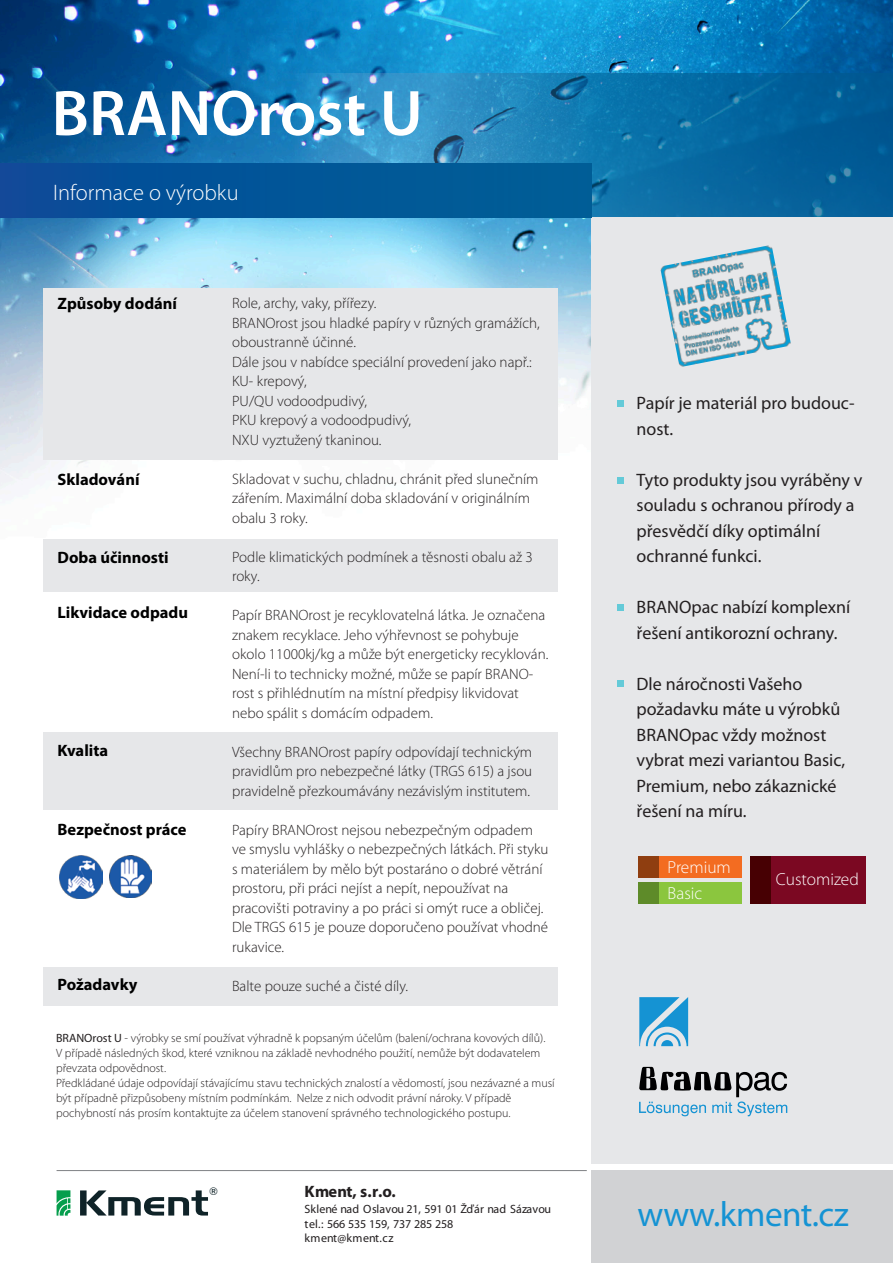
<style>
.page{position:relative;width:893px;height:1263px;background:#fff}
.page>*{position:absolute;margin:0;border:0;box-sizing:border-box;transform-origin:0 0}
.t1{font:600 64.8px "Myriad Pro";color:#fff}
.t2{font:35.1px "Myriad Pro";letter-spacing:-.015em;color:#1593d3}
.t3{font:300 22.5px "Myriad Pro";color:#fff}
.t4{font:18px/25.5px "Myriad Pro";color:#231f20}
.t5{font:300 17.4px/26px "Myriad Pro";color:#fff}
.t6{font:700 16.5px "Myriad Pro";color:#000}
.t7{font:700 16.5px "Myriad Pro";letter-spacing:-.01em;color:#231f20}
.t8{font:300 15px/19.5px "Myriad Pro";color:#231f20}
.t9{font:300 12px/15px "Myriad Pro";color:#231f20}
.t10{font:12px/14.4px "Myriad Pro";letter-spacing:-.015em;color:#231f20}
.t11{font:10.65px "Swiss 721 AT";color:#0f2328}
.s1{font-weight:400}
</style>
<div class="page">
<img style="left:0;top:0;width:893px;height:584px">
<div style="left:43px;top:288px;width:514px;height:171px;background:#e6e7e9"></div>
<div style="left:43px;top:539px;width:514px;height:53px;background:#e6e7e9"></div>
<div style="left:43px;top:732px;width:514px;height:78px;background:#e6e7e9"></div>
<div style="left:43px;top:967px;width:514px;height:39px;background:#e6e7e9"></div>
<svg style="left:290px;top:74px;width:603px;height:143px;background:#1475ac"></svg>
<div style="left:591px;top:217px;width:302px;height:947px;background:#e6e7e9"></div>
<hr style="left:57px;top:1170px;width:530px;height:1px;background:#808285">
<div style="left:0;top:164px;width:591px;height:53px;background:linear-gradient(to right,#094b99,#005f96)"></div>
<svg style="left:57px;top:1190px;width:13px;height:25px"></svg>
<svg style="left:80px;top:1190px;width:128px;height:25px"></svg>
<div style="left:617px;top:400px;width:6px;height:7px;background:#64cad8"></div>
<svg style="left:617px;top:478px;width:6px;height:6px"></svg>
<div style="left:617px;top:604px;width:6px;height:7px;background:#64cad8"></div>
<svg style="left:617px;top:680px;width:6px;height:6px"></svg>
<svg style="left:639px;top:997px;width:49px;height:49px"></svg>
<svg style="left:639px;top:1067px;width:148px;height:49px"></svg>
<img style="left:660px;top:245px;width:131px;height:122px">
<div style="left:659px;top:856px;width:83px;height:22px;background:#f36c21"></div>
<div style="left:638px;top:856px;width:21px;height:22px;background:#8f3e10"></div>
<div style="left:659px;top:882px;width:83px;height:22px;background:#8bc63e"></div>
<div style="left:638px;top:882px;width:21px;height:22px;background:#5e8b29"></div>
<div style="left:771px;top:856px;width:94px;height:48px;background:#7b0822"></div>
<div style="left:750px;top:856px;width:21px;height:48px;background:#470003"></div>
<img style="left:109px;top:856px;width:42px;height:41px">
<img style="left:60px;top:856px;width:42px;height:42px">
<div style="left:591px;top:1170px;width:302px;height:93px;background:#d1d2d4"></div>
<h1 class="t1" style="left:52px;top:72px;width:373px">BRANOrost U</h1>
<h3 class="t3" style="left:53px;top:179px;width:187px">Informace o výrobku</h3>
<p class="t6" style="left:58px;top:293px;width:121px">Způsoby dodání</p>
<p class="t8" style="left:232px;top:293px;width:309px">Role, archy, vaky, přířezy.<br>BRANOrost jsou hladké papíry v různých gramážích, oboustranně účinné.<br>Dále jsou v nabídce speciální provedení jako např.:<br>KU- krepový,<br>PU/QU vodoodpudivý,<br>PKU krepový a vodoodpudivý,<br>NXU vyztužený tkaninou.</p>
<p class="t8" style="left:232px;top:469px;width:308px">Skladovat v suchu, chladnu, chránit před slunečním zářením. Maximální doba skladování v originálním obalu 3 roky.</p>
<p class="t8" style="left:232px;top:547px;width:302px">Podle klimatických podmínek a těsnosti obalu až 3 roky.</p>
<p class="t8" style="left:232px;top:605px;width:318px">Papír BRANOrost je recyklovatelná látka. Je označena znakem recyklace. Jeho výhřevnost se pohybuje okolo 11000kj/kg a může být energeticky recyklován.<br>Není-li to technicky možné, může se papír BRANO&shy;rost s přihlédnutím na místní předpisy likvidovat nebo spálit s domácím odpadem.</p>
<p class="t8" style="left:232px;top:742px;width:302px;text-align:justify">Všechny BRANOrost papíry odpovídají technickým pravidlům pro nebezpečné látky (TRGS 615) a jsou pravidelně přezkoumávány nezávislým institutem.</p>
<p class="t8" style="left:232px;top:820px;width:318px">Papíry BRANOrost nejsou nebezpečným odpadem ve smyslu vyhlášky o nebezpečných látkách. Při styku s materiálem by mělo být postaráno o dobré větrání prostoru, při práci nejíst a nepít, nepoužívat na pracovišti potraviny a po práci si omýt ruce a obličej.<br>Dle TRGS 615 je pouze doporučeno používat vhodné rukavice.</p>
<p class="t8" style="left:232px;top:976px;width:178px">Balte pouze suché a čisté díly.</p>
<p class="t9" style="left:56px;top:1031px;width:500px"><span class="s1">BRANOrost U</span> - výrobky se smí používat výhradně k popsaným účelům (balení/ochrana kovových dílů).<br>V případě následných škod, které vzniknou na základě nevhodného použití, nemůže být dodavatelem převzata odpovědnost.<br>Předkládané údaje odpovídají stávajícímu stavu technických znalostí a vědomostí, jsou nezávazné a musí být případně přizpůsobeny místním podmínkám. Nelze z nich odvodit právní nároky. V případě pochybností nás prosím kontaktujte za účelem stanovení správného technologického postupu.</p>
<p class="t6" style="left:58px;top:468px;width:83px">Skladování</p>
<p class="t6" style="left:58px;top:546px;width:113px">Doba účinnosti</p>
<p class="t6" style="left:58px;top:602px;width:132px">Likvidace odpadu</p>
<p class="t6" style="left:58px;top:739px;width:52px">Kvalita</p>
<p class="t6" style="left:58px;top:818px;width:130px">Bezpečnost práce</p>
<p class="t6" style="left:58px;top:973px;width:81px">Požadavky</p>
<p class="t11" style="left:209px;top:1185px;width:10px">®</p>
<p class="t7" style="left:305px;top:1180px;width:93px">Kment, s.r.o.</p>
<p class="t10" style="left:305px;top:1202px;width:248px">Sklené nad Oslavou 21, 591 01 Žďár nad Sázavou tel.: 566 535 159, 737 285 258<br>kment@kment.cz</p>
<p class="t4" style="left:637px;top:390px;width:219px">Papír je materiál pro budouc&shy;nost.</p>
<p class="t4" style="left:637px;top:466px;width:227px">Tyto produkty jsou vyráběny v souladu s ochranou přírody a přesvědčí díky optimální ochranné funkci.</p>
<p class="t4" style="left:637px;top:594px;width:215px">BRANOpac nabízí komplexní řešení antikorozní ochrany.</p>
<p class="t4" style="left:637px;top:671px;width:210px">Dle náročnosti Vašeho požadavku máte u výrobků<br>BRANOpac vždy možnost vybrat mezi variantou Basic,<br>Premium, nebo zákaznické řešení na míru.</p>
<p class="t5" style="left:668px;top:854px;width:65px">Premium<br>Basic</p>
<p class="t5" style="left:776px;top:866px;width:84px">Customized</p>
<h2 class="t2" style="left:638px;top:1193px;width:213px">www.kment.cz</h2>
</div>
